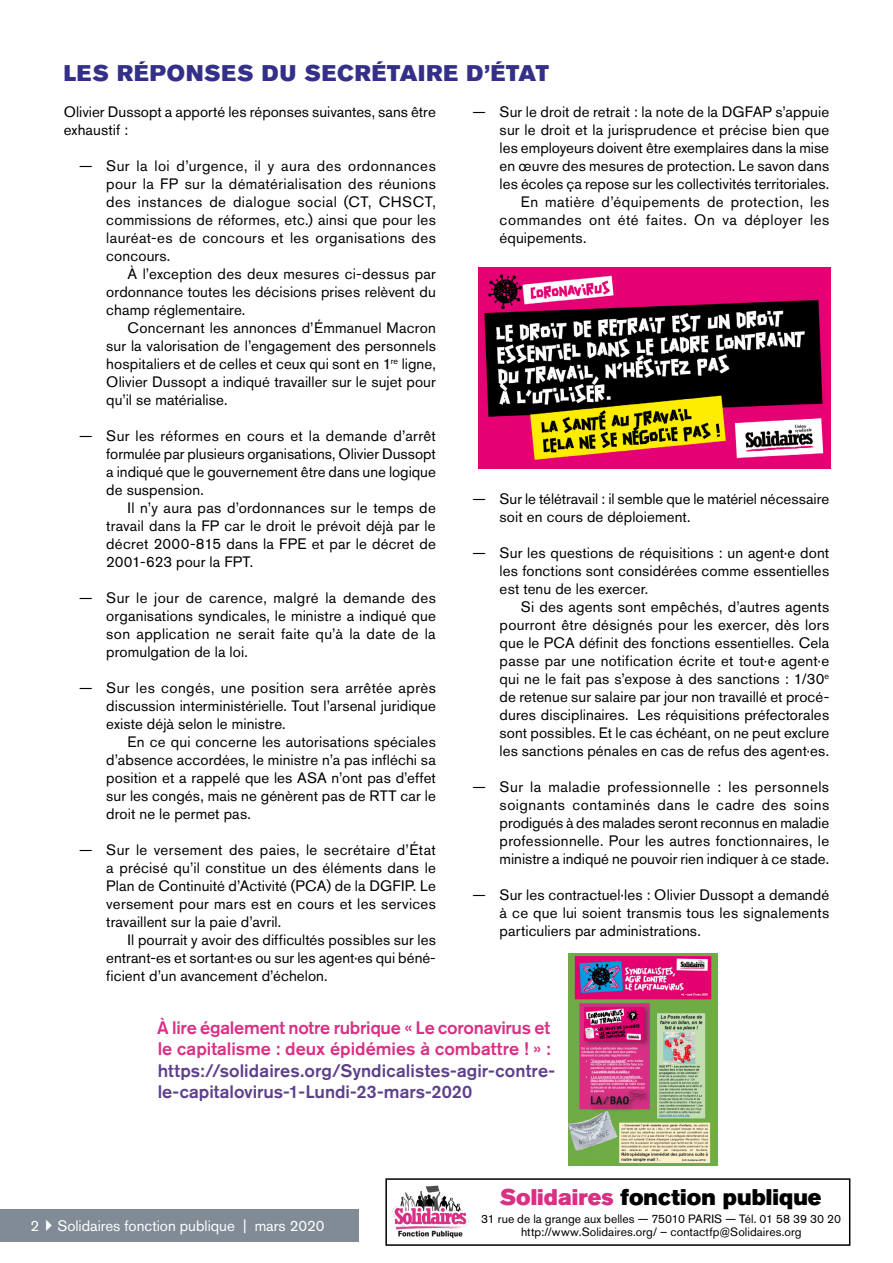
<style>
.page{position:relative;width:893px;height:1263px;background:#fff}
.page>*{position:absolute;margin:0;border:0;box-sizing:border-box;transform-origin:0 0}
.t1{font:22.5px "Akzidenz Grotesk Std Super";letter-spacing:.04em;color:#343089}
.t2{font:22.5px "Akzidenz Grotesk Std Super";letter-spacing:.005em;color:#000}
.t3{font:500 18px/21.6px "Akzidenz Grotesk Std";letter-spacing:.005em;color:#5e408a}
.t4{font:500 18px/21.6px "Akzidenz Grotesk Std";letter-spacing:-.01em;color:#d93085}
.t5{font:15px/18px "Akzidenz Grotesk Std";letter-spacing:.005em;color:#000;text-align:justify}
.t6{font:15px "Akzidenz Grotesk Std";letter-spacing:.03em;color:#000}
.t7{font:15px "Akzidenz Grotesk Std";color:#fff}
.t8{font:15px "Akzidenz Grotesk Std";letter-spacing:.035em;color:#000}
.t9{font:12px/13.5px "Akzidenz Grotesk Std";letter-spacing:.005em;color:#000;text-align:center}
.s1{color:#d93085}
</style>
<div class="page">
<div style="left:0;top:1209px;width:358px;height:33px;background:#818b96"></div>
<div style="left:385px;top:1178px;width:465px;height:68px;border:2px solid #000"></div>
<img style="left:385px;top:1178px;width:91px;height:66px">
<img style="left:478px;top:268px;width:352px;height:200px">
<img style="left:569px;top:953px;width:148px;height:212px">
<h1 class="t1" style="left:64px;top:60px;width:487px">LES RÉPONSES DU SECRÉTAIRE D’ÉTAT</h1>
<p class="t5" style="left:64px;top:102px;width:374px">Olivier Dussopt a apporté les réponses suivantes, sans être exhaustif :</p>
<p class="t5" style="left:106px;top:156px;width:331px;text-indent:-27px">— Sur la loi d’urgence, il y aura des ordonnances pour la FP sur la dématérialisation des réunions des instances de dialogue social (CT, CHSCT, commissions de réformes, etc.) ainsi que pour les lauréat-es de concours et les organisations des concours.</p>
<p class="t5" style="left:106px;top:264px;width:331px;text-indent:21px">À l’exception des deux mesures ci-dessus par ordonnance toutes les décisions prises relèvent du champ réglementaire.</p>
<p class="t5" style="left:106px;top:318px;width:331px;text-indent:21px">Concernant les annonces d’Émmanuel Macron sur la valorisation de l’engagement des personnels hospitaliers et de celles et ceux qui sont en 1<sup>re</sup> ligne, Olivier Dussopt a indiqué travailler sur le sujet pour qu’il se matérialise.</p>
<p class="t5" style="left:106px;top:426px;width:331px;text-indent:-27px">— Sur les réformes en cours et la demande d’arrêt formulée par plusieurs organisations, Olivier Dussopt a indiqué que le gouvernement être dans une logique de suspension.</p>
<p class="t5" style="left:106px;top:498px;width:331px;text-indent:21px">Il n’y aura pas d’ordonnances sur le temps de travail dans la FP car le droit le prévoit déjà par le décret 2000-815 dans la FPE et par le décret de 2001-623 pour la FPT.</p>
<p class="t5" style="left:106px;top:588px;width:331px;text-indent:-27px">— Sur le jour de carence, malgré la demande des organisations syndicales, le ministre a indiqué que son application ne serait faite qu’à la date de la promulgation de la loi.</p>
<p class="t5" style="left:106px;top:678px;width:331px;text-indent:-27px">— Sur les congés, une position sera arrêtée après discussion interministérielle. Tout l’arsenal juridique existe déjà selon le ministre.</p>
<p class="t5" style="left:106px;top:732px;width:331px;text-indent:21px">En ce qui concerne les autorisations spéciales d’absence accordées, le ministre n’a pas infléchi sa position et a rappelé que les ASA n’ont pas d’effet sur les congés, mais ne génèrent pas de RTT car le droit ne le permet pas.</p>
<p class="t5" style="left:106px;top:840px;width:331px;text-indent:-27px">— Sur le versement des paies, le secrétaire d’État a précisé qu’il constitue un des éléments dans le Plan de Continuité d’Activité (PCA) de la DGFIP. Le versement pour mars est en cours et les services travaillent sur la paie d’avril.</p>
<p class="t5" style="left:106px;top:930px;width:331px;text-indent:21px">Il pourrait y avoir des difficultés possibles sur les entrant-es et sortant·es ou sur les agent·es qui béné&shy;ficient d’un avancement d’échelon.</p>
<p class="t5" style="left:473px;top:102px;width:358px">— Sur le droit de retrait : la note de la DGFAP s’appuie</p>
<p class="t5" style="left:500px;top:120px;width:331px">sur le droit et la jurisprudence et précise bien que</p>
<p class="t5" style="left:500px;top:138px;width:331px">les employeurs doivent être exemplaires dans la mise</p>
<p class="t5" style="left:500px;top:156px;width:331px">en œuvre des mesures de protection. Le savon dans</p>
<p class="t5" style="left:500px;top:174px;width:331px">les écoles ça repose sur les collectivités territoriales.</p>
<p class="t6" style="left:521px;top:193px;width:310px">En matière d’équipements de protection, les</p>
<p class="t8" style="left:500px;top:211px;width:331px">commandes ont été faites. On va déployer les</p>
<p class="t5" style="left:500px;top:228px;width:88px">équipements.</p>
<p class="t5" style="left:500px;top:490px;width:331px;text-indent:-27px">— Sur le télétravail : il semble que le matériel nécessaire soit en cours de déploiement.</p>
<p class="t5" style="left:500px;top:544px;width:331px;text-indent:-27px">— Sur les questions de réquisitions : un agent·e dont les fonctions sont considérées comme essentielles est tenu de les exercer.</p>
<p class="t5" style="left:500px;top:598px;width:331px;text-indent:21px">Si des agents sont empêchés, d’autres agents pourront être désignés pour les exercer, dès lors que le PCA définit des fonctions essentielles. Cela passe par une notification écrite et tout·e agent·e qui ne le fait pas s’expose à des sanctions : 1/30<sup>e </sup>de retenue sur salaire par jour non travaillé et procé&shy;dures disciplinaires. Les réquisitions préfectorales sont possibles. Et le cas échéant, on ne peut exclure les sanctions pénales en cas de refus des agent·es.</p>
<p class="t5" style="left:500px;top:778px;width:331px;text-indent:-27px">— Sur la maladie professionnelle : les personnels soignants contaminés dans le cadre des soins prodigués à des malades seront reconnus en maladie professionnelle. Pour les autres fonctionnaires, le ministre a indiqué ne pouvoir rien indiquer à ce stade.</p>
<p class="t5" style="left:500px;top:886px;width:331px;text-indent:-27px">— Sur les contractuel·les : Olivier Dussopt a demandé à ce que lui soient transmis tous les signalements particuliers par administrations.</p>
<p class="t4" style="left:157px;top:1016px;width:395px">À lire également notre rubrique « Le coronavirus et le capitalisme : deux épidémies à combattre ! » :</p>
<p class="t3" style="left:158px;top:1059px;width:399px">https://solidaires.org/Syndicalistes-agir-contre&shy;le-capitalovirus-1-Lundi-23-mars-2020</p>
<p class="t7" style="left:31px;top:1217px;width:296px">2✔Solidaires fonction publique | mars 2020</p>
<h1 class="t2" style="left:500px;top:1184px;width:323px"><span class="s1">Solidaires</span> fonction publique</h1>
<p class="t9" style="left:481px;top:1212px;width:361px">31 rue de la grange aux belles — 75010 PARIS — Tél. 01 58 39 30 20 http://www.Solidaires.org/ – contactfp@Solidaires.org</p>
</div>
